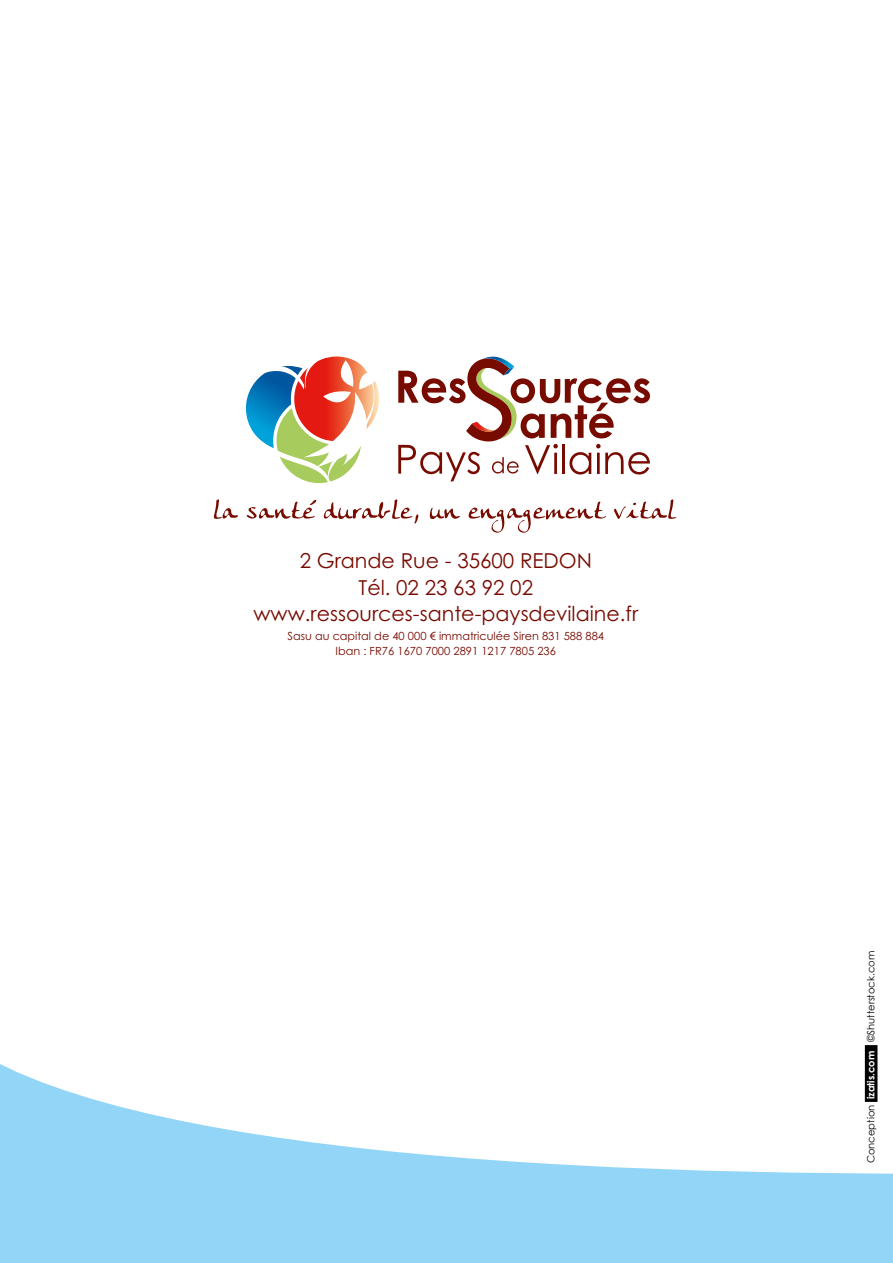
<style>
.page{position:relative;width:893px;height:1263px;background:#fff}
.page>*{position:absolute;margin:0;border:0;box-sizing:border-box;transform-origin:0 0}
.t1{font:20.55px/26.8px "Century Gothic";color:#770b00;text-align:center}
.t2{font:11.25px/15px "Century Gothic";color:#770b00;text-align:center}
.t3{font:10.05px "Century Gothic";color:#000}
.s1{font-weight:700;color:#fff}
</style>
<div class="page">
<svg style="left:0;top:1057px;width:893px;height:206px;fill:#92d5f6"></svg>
<svg style="left:214px;top:499px;width:24px;height:20px"></svg>
<svg style="left:247px;top:500px;width:69px;height:19px"></svg>
<svg style="left:324px;top:499px;width:94px;height:25px"></svg>
<svg style="left:430px;top:508px;width:30px;height:11px"></svg>
<svg style="left:469px;top:502px;width:137px;height:31px"></svg>
<svg style="left:614px;top:499px;width:62px;height:20px"></svg>
<svg style="left:398px;top:357px;width:252px;height:124px"></svg>
<svg style="left:245px;top:356px;width:134px;height:128px"></svg>
<div style="left:865px;top:1045px;width:12px;height:57px;background:#000"></div>
<h1 class="t1" style="left:253px;top:547px;width:386px">2 Grande Rue - 35600 REDON<br>Tél. 02 23 63 92 02 www.ressources-sante-paysdevilaine.fr</h1>
<p class="t2" style="left:287px;top:628px;width:318px">Sasu au capital de 40 000 € immatriculée Siren 831 588 884<br>Iban : FR76 1670 7000 2891 1217 7805 236</p>
<p class="t3" style="left:865px;top:1163px;width:214px;rotate:-90deg">Conception <span class="s1">izatis.com</span> ©Shutterstock.com</p>
</div>
